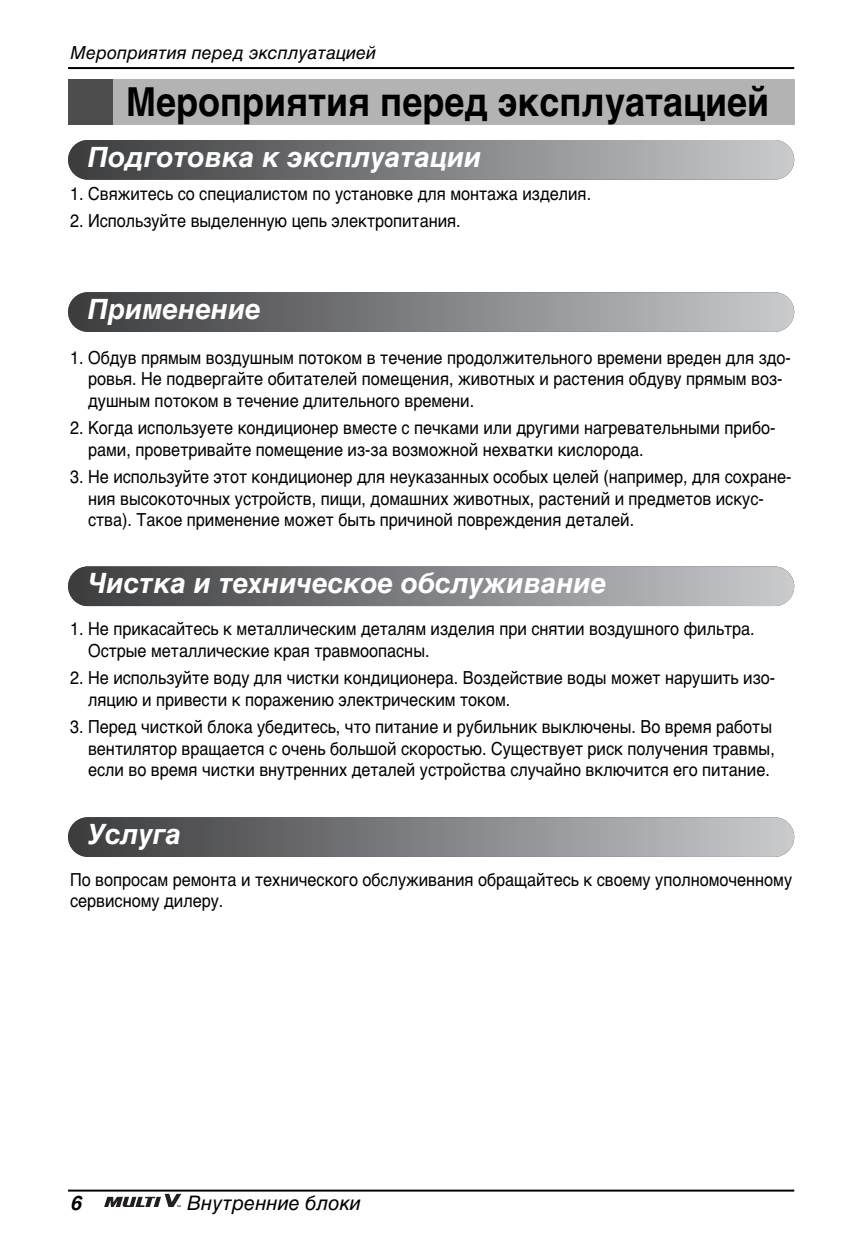
<style>
.page{position:relative;width:851px;height:1248px;background:#fff}
.page>*{position:absolute;margin:0;border:0;box-sizing:border-box;transform-origin:0 0}
.t1{font:700 40px "Helvetica";color:#000;scale:.9 1}
.t2{font:italic 700 28px "Helvetica";color:#fff}
.t3{font:italic 20px "Helvetica";color:#000}
.t4{font:italic 700 20px "Helvetica";color:#000}
.t5{font:18px/21.6px "Helvetica";color:#000;scale:.9 1}
.t6{font:italic 18px "Helvetica";color:#000}
</style>
<div class="page">
<hr style="left:68px;top:67px;width:726px;height:2px;background:#000">
<hr style="left:68px;top:1189px;width:726px;height:2px;background:#000">
<svg style="left:104px;top:1193px;width:77px;height:13px"></svg>
<div style="left:68px;top:79px;width:113px;height:46px;background:#4d4d4d"></div>
<div style="left:113px;top:79px;width:681px;height:46px;background:#b3b3b3"></div>
<div style="left:68px;top:140px;width:726px;height:40px;background:linear-gradient(to right,#3a3b3c,#c8cace);border-radius:20px"></div>
<div style="left:68px;top:292px;width:726px;height:40px;background:linear-gradient(to right,#3a3b3c,#c8cace);border-radius:20px"></div>
<div style="left:68px;top:566px;width:726px;height:40px;background:linear-gradient(to right,#3a3b3c,#c8cace);border-radius:20px"></div>
<div style="left:68px;top:817px;width:726px;height:39px;background:linear-gradient(to right,#3a3a3c,#c8cace);border-radius:20px"></div>
<p class="t6" style="left:70px;top:46px;width:307px">Мероприятия перед эксплуатацией</p>
<h1 class="t1" style="left:126px;top:87px;width:715px">Мероприятия перед эксплуатацией</h1>
<h2 class="t2" style="left:88px;top:147px;width:395px">Подготовка к эксплуатации</h2>
<p class="t5" style="left:70px;top:184px;width:580px">1. Свяжитесь со специалистом по установке для монтажа изделия.</p>
<p class="t5" style="left:70px;top:212px;width:435px">2. Используйте выделенную цепь электропитания.</p>
<h2 class="t2" style="left:88px;top:299px;width:174px">Применение</h2>
<p class="t5" style="left:88px;top:348px;width:782px;text-indent:-18px">1. Обдув прямым воздушным потоком в течение продолжительного времени вреден для здо&shy;ровья. Не подвергайте обитателей помещения, животных и растения обдуву прямым воз&shy;душным потоком в течение длительного времени.</p>
<p class="t5" style="left:88px;top:418px;width:765px;text-indent:-18px">2. Когда используете кондиционер вместе с печками или другими нагревательными прибо&shy;рами, проветривайте помещение из-за возможной нехватки кислорода.</p>
<p class="t5" style="left:88px;top:467px;width:782px;text-indent:-18px">3. Не используйте этот кондиционер для неуказанных особых целей (например, для сохране&shy;ния высокоточных устройств, пищи, домашних животных, растений и предметов искус&shy;ства). Такое применение может быть причиной повреждения деталей.</p>
<h2 class="t2" style="left:88px;top:573px;width:519px">Чистка и техническое обслуживание</h2>
<p class="t5" style="left:88px;top:620px;width:742px;text-indent:-18px">1. Не прикасайтесь к металлическим деталям изделия при снятии воздушного фильтра.<br>Острые металлические края травмоопасны.</p>
<p class="t5" style="left:88px;top:668px;width:764px;text-indent:-18px">2. Не используйте воду для чистки кондиционера. Воздействие воды может нарушить изо&shy;ляцию и привести к поражению электрическим током.</p>
<p class="t5" style="left:88px;top:717px;width:764px;text-indent:-18px">3. Перед чисткой блока убедитесь, что питание и рубильник выключены. Во время работы вентилятор вращается с очень большой скоростью. Существует риск получения травмы, если во время чистки внутренних деталей устройства случайно включится его питание.</p>
<h2 class="t2" style="left:88px;top:824px;width:94px">Услуга</h2>
<p class="t5" style="left:70px;top:870px;width:803px">По вопросам ремонта и технического обслуживания обращайтесь к своему уполномоченному сервисному дилеру.</p>
<p class="t4" style="left:70px;top:1195px;width:13px">6</p>
<p class="t3" style="left:187px;top:1195px;width:175px">Внутренние блоки</p>
</div>
